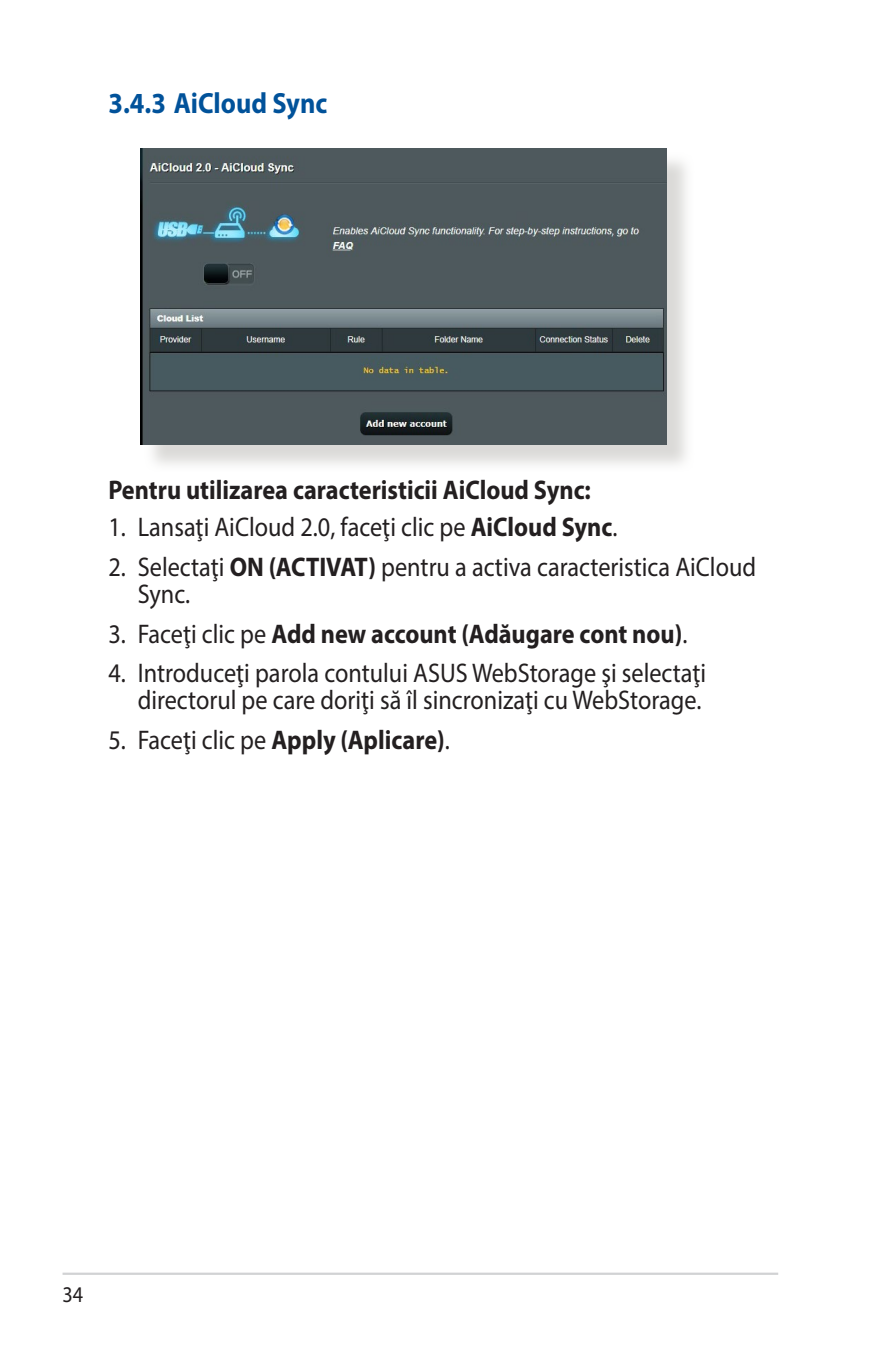
<style>
.page{position:relative;width:893px;height:1346px;background:#fff}
.page>*{position:absolute;margin:0;border:0;box-sizing:border-box;transform-origin:0 0}
.t1{font:700 29.25px "Myriad Pro";color:#01529a;scale:.9 1}
.t2{font:27px/27px "Myriad Pro";color:#231f20;scale:.9 1}
.t3{font:700 27px "Myriad Pro";color:#231f20;scale:.9 1}
.t4{font:22.5px "Myriad Pro";color:#231f20;scale:.9 1}
.s1{font-weight:700}
.s2{font-weight:400}
</style>
<div class="page">
<hr style="left:63px;top:1272px;width:715px;height:3px;background:#d1d2d4">
<div style="left:144px;top:152px;width:550px;height:320px;background:#cfcecb;opacity:.75"></div>
<img style="left:140px;top:148px;width:526px;height:297px">
<p class="t1" style="left:108px;top:84px;width:245px">3.4.3 AiCloud Sync</p>
<p class="t3" style="left:108px;top:473px;width:538px">Pentru utilizarea caracteristicii AiCloud Sync:</p>
<p class="t2" style="left:108px;top:513px;width:567px">1. Lansaţi AiCloud 2.0, faceţi clic pe <span class="s1">AiCloud Sync</span>.</p>
<p class="t2" style="left:138px;top:553px;width:689px;text-indent:-29px">2. Selectaţi <span class="s1">ON (ACTIVAT)</span> pentru a activa caracteristica AiCloud<br>Sync.</p>
<p class="t3" style="left:108px;top:616px;width:645px"><span class="s2">3. Faceţi clic pe</span> Add new account (Adăugare cont nou)<span class="s2">.</span></p>
<p class="t2" style="left:108px;top:659px;width:666px;text-align:right">4. Introduceţi parola contului ASUS WebStorage şi selectaţi directorul pe care doriţi să îl sincronizaţi cu WebStorage.</p>
<p class="t2" style="left:108px;top:726px;width:381px">5. Faceţi clic pe <span class="s1">Apply (Aplicare)</span>.</p>
<p class="t4" style="left:63px;top:1281px;width:25px">34</p>
</div>
